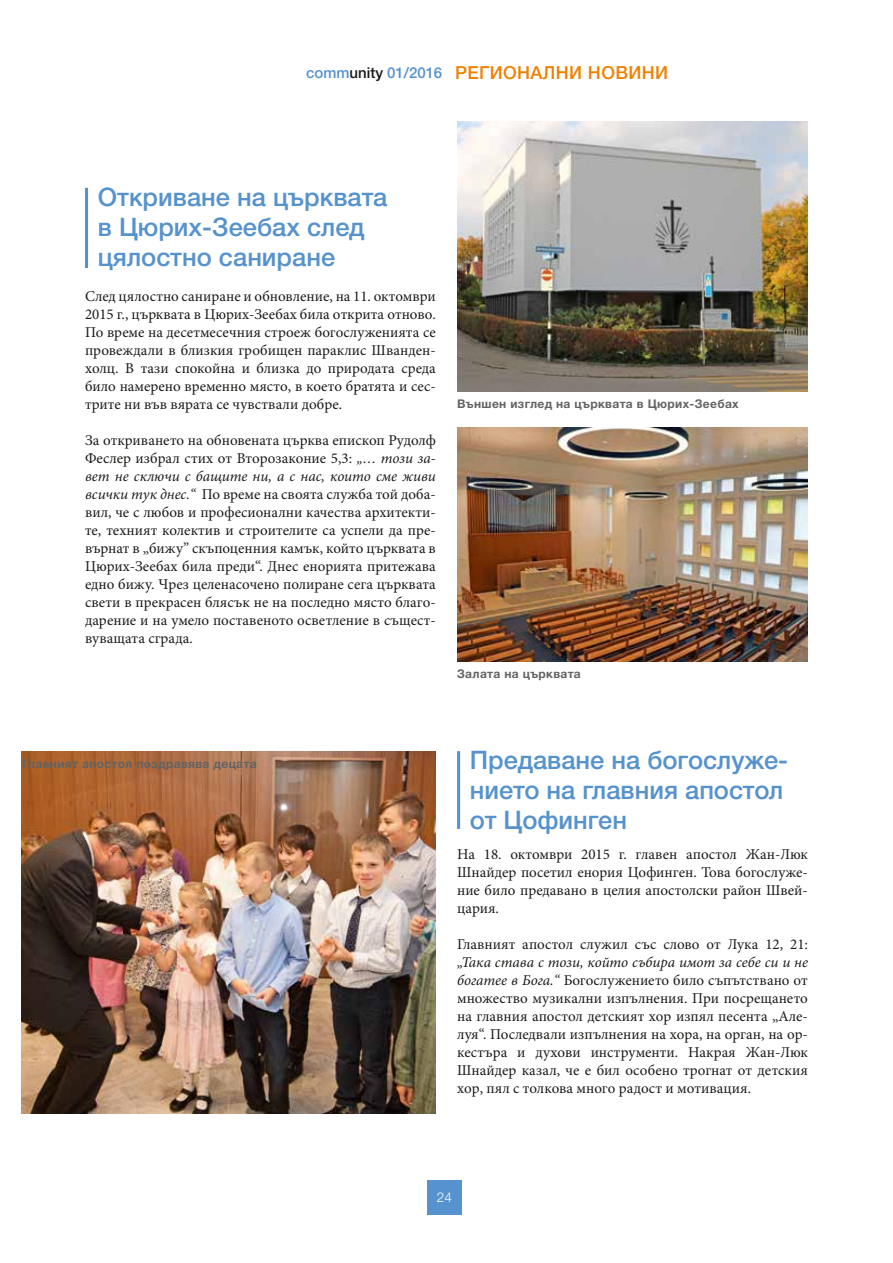
<style>
.page{position:relative;width:893px;height:1263px;background:#fff}
.page>*{position:absolute;margin:0;border:0;box-sizing:border-box;transform-origin:0 0}
.t1{font:500 25.5px/30px "Helvetica Neue LTW1 G";color:#5592ce}
.t2{font:500 18px "Helvetica Neue LTW1 G";letter-spacing:.02em;color:#f08100}
.t3{font:15px/18px "Minion Pro";color:#1a1a18;text-align:justify}
.t4{font:300 13.5px "Helvetica Neue LTW1 G";color:#fff}
.t5{font:700 12px "Helvetica Neue LTW1 G";letter-spacing:.03em;color:#636362}
.s1{font-size:15px;color:#5592ce}
.s2{font-size:15px;color:#1a1a18}
.s3{font-style:italic}
</style>
<div class="page">
<div style="left:427px;top:1180px;width:34px;height:34px;background:#5592ce"></div>
<hr style="left:85px;top:188px;width:3px;height:80px;background:#5191ce">
<img style="left:457px;top:121px;width:351px;height:270px">
<hr style="left:457px;top:751px;width:3px;height:78px;background:#5191ce">
<img style="left:21px;top:751px;width:415px;height:362px">
<img style="left:457px;top:427px;width:351px;height:234px">
<p class="t2" style="left:306px;top:61px;width:363px"><span class="s1">comm</span><span class="s2">unity</span> <span class="s1">01/2016</span> РЕГИОНАЛНИ НОВИНИ</p>
<h1 class="t1" style="left:98px;top:182px;width:291px">Откриване на църквата в Цюрих-Зеебах след цялостно саниране</h1>
<p class="t3" style="left:85px;top:287px;width:352px">След цялостно саниране и обновление, на 11. октомври 2015 г., църквата в Цюрих-Зеебах била открита отново.<br>По време на десетмесечния строеж богослуженията се провеждали в близкия гробищен параклис Шванден&shy;холц. В тази спокойна и близка до природата среда било намерено временно място, в което братята и сес&shy;трите ни във вярата се чувствали добре.</p>
<p class="t3" style="left:85px;top:431px;width:352px">За откриването на обновената църква епископ Рудолф Феслер избрал стих от Второзаконие 5,3: <span class="s3">„… този за&shy;вет не сключи с бащите ни, а с нас, които сме живи всички тук днес.“</span> По време на своята служба той доба&shy;вил, че с любов и професионални качества архитекти&shy;те, техният колектив и строителите са успели да пре&shy;върнат в „бижу” скъпоценния камък, който църквата в Цюрих-Зеебах била преди“. Днес енорията притежава едно бижу. Чрез целенасочено полиране сега църквата свети в прекрасен блясък не на последно място благо&shy;дарение и на умело поставеното осветление в същест&shy;вуващата сграда.</p>
<p class="t5" style="left:457px;top:396px;width:283px">Външен изглед на църквата в Цюрих-Зеебах</p>
<p class="t5" style="left:457px;top:666px;width:125px">Залата на църквата</p>
<p class="t5" style="left:22px;top:756px;width:236px">Главният апостол поздравява децата</p>
<h1 class="t1" style="left:470px;top:745px;width:320px">Предаване на богослуже&shy;нието на главния апостол от Цофинген</h1>
<p class="t3" style="left:457px;top:845px;width:352px">На 18. октомври 2015 г. главен апостол Жан-Люк Шнайдер посетил енория Цофинген. Това богослуже&shy;ние било предавано в целия апостолски район Швей&shy;цария.</p>
<p class="t3" style="left:457px;top:935px;width:352px">Главният апостол служил със слово от Лука 12, 21:</p>
<p class="t3" style="left:457px;top:953px;width:352px"><span class="s3">„Така става с този, който събира имот за себе си и не богатее в Бога.“</span> Богослужението било съпътствано от множество музикални изпълнения. При посрещането на главния апостол детският хор изпял песента „Але&shy;луя“. Последвали изпълнения на хора, на орган, на ор&shy;кестъра и духови инструменти. Накрая Жан-Люк Шнайдер казал, че е бил особено трогнат от детския хор, пял с толкова много радост и мотивация.</p>
<p class="t4" style="left:437px;top:1189px;width:17px">24</p>
</div>
